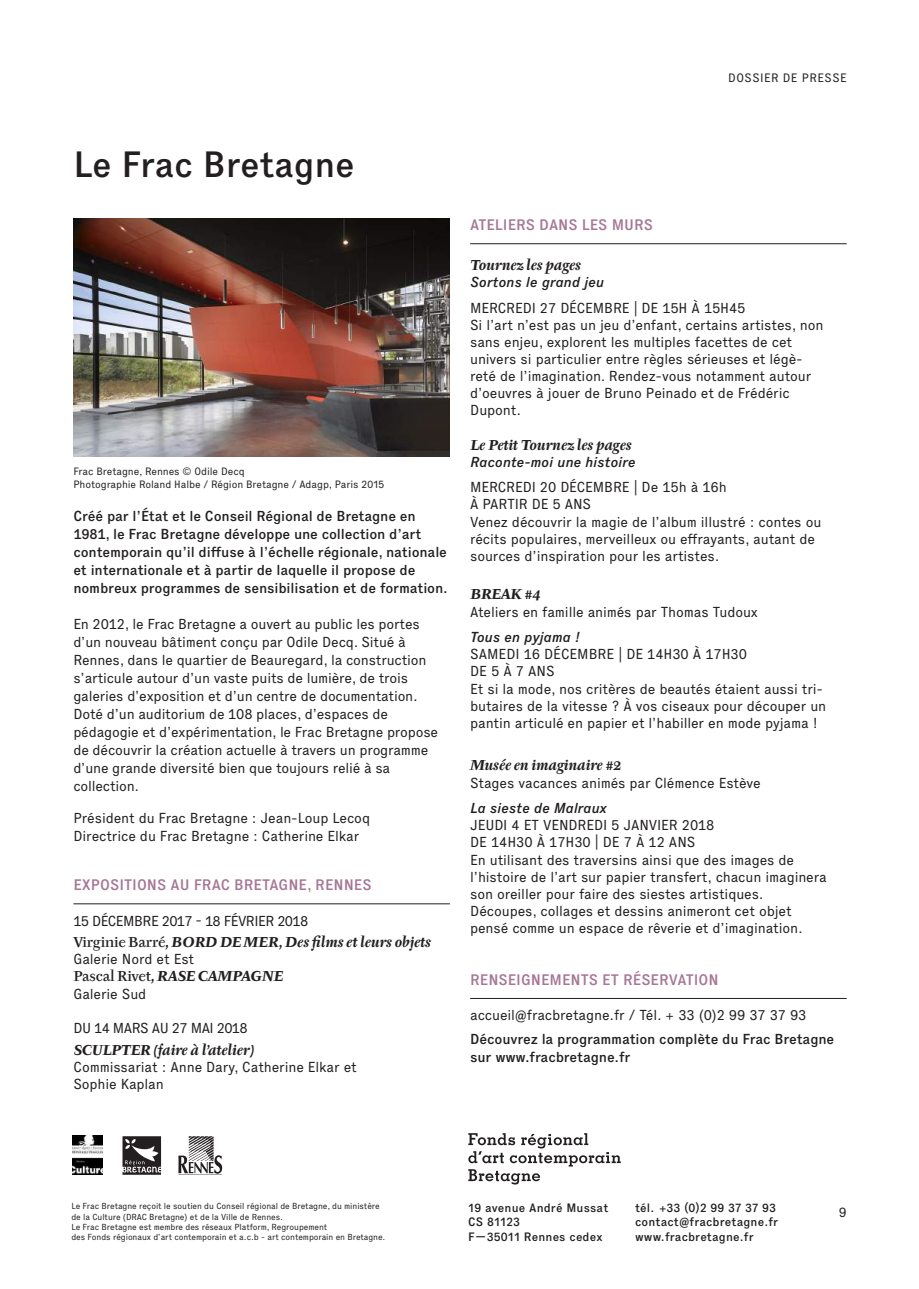
<style>
.page{position:relative;width:919px;height:1289px;background:#fff}
.page>*{position:absolute;margin:0;border:0;box-sizing:border-box;transform-origin:0 0}
.t1{font:500 36px "Executive";letter-spacing:-.01em;color:#231f20}
.t2{font:500 15px "Executive";color:#a67796}
.t3{font:14.25px/17.1px "Executive";letter-spacing:-.01em;color:#231f20}
.t4{font:500 14.25px/18px "Executive";letter-spacing:-.01em;color:#231f20}
.t5{font:italic 700 14.25px "Tyfa ITC Std";letter-spacing:-.01em;color:#231f20}
.t6{font:italic 500 14.25px "Executive";letter-spacing:-.01em;color:#231f20}
.t7{font:14.25px "Executive 55 Reg";letter-spacing:-.035em;color:#231f20}
.t8{font:13.5px "Executive";color:#231f20}
.t9{font:500 12px/14.2px "Executive";letter-spacing:.01em;color:#231f20}
.t10{font:12px "Executive";letter-spacing:.04em;color:#231f20}
.t11{font:10.5px/12.3px "Executive";letter-spacing:-.01em;color:#231f20}
.t12{font:8.7px/10.4px "Executive";letter-spacing:-.01em;color:#231f20}
.s1{font-weight:500;font-style:normal}
</style>
<div class="page">
<hr style="left:73px;top:903px;width:377px;height:1px;background:#231f20">
<img style="left:73px;top:219px;width:377px;height:237px">
<hr style="left:470px;top:243px;width:376px;height:1px;background:#231f20">
<hr style="left:470px;top:998px;width:376px;height:1px;background:#231f20">
<svg style="left:468px;top:1133px;width:152px;height:51px"></svg>
<svg style="left:122px;top:1136px;width:39px;height:38px"></svg>
<svg style="left:178px;top:1136px;width:44px;height:38px"></svg>
<img style="left:72px;top:1135px;width:30px;height:39px">
<p class="t10" style="left:728px;top:70px;width:120px">DOSSIER DE PRESSE</p>
<h1 class="t1" style="left:73px;top:142px;width:283px">Le Frac Bretagne</h1>
<p class="t11" style="left:73px;top:465px;width:312px">Frac Bretagne, Rennes © Odile Decq<br>Photographie Roland Halbe / Région Bretagne / Adagp, Paris 2015</p>
<p class="t4" style="left:73px;top:507px;width:376px">Créé par l’État et le Conseil Régional de Bretagne en 1981, le Frac Bretagne développe une collection d’art contemporain qu’il diffuse à l’échelle régionale, nationale et internationale et à partir de laquelle il propose de nombreux programmes de sensibilisation et de formation.</p>
<p class="t3" style="left:73px;top:615px;width:366px;line-height:18px">En 2012, le Frac Bretagne a ouvert au public les portes d’un nouveau bâtiment conçu par Odile Decq. Situé à Rennes, dans le quartier de Beauregard, la construction s’articule autour d’un vaste puits de lumière, de trois galeries d’exposition et d’un centre de documentation.<br>Doté d’un auditorium de 108 places, d’espaces de pédagogie et d’expérimentation, le Frac Bretagne propose de découvrir la création actuelle à travers un programme d’une grande diversité bien que toujours relié à sa collection.</p>
<p class="t3" style="left:73px;top:809px;width:298px;line-height:18px">Président du Frac Bretagne : Jean-Loup Lecoq<br>Directrice du Frac Bretagne : Catherine Elkar</p>
<p class="t2" style="left:73px;top:876px;width:300px">EXPOSITIONS AU FRAC BRETAGNE, RENNES</p>
<p class="t7" style="left:73px;top:912px;width:236px">15 DÉCEMBRE 2017 - 18 FÉVRIER 2018</p>
<p class="t5" style="left:73px;top:933px;width:359px"><span class="s1">Virginie Barré</span>, BORD DE MER, Des films et leurs objets</p>
<p class="t3" style="left:73px;top:950px;width:122px">Galerie Nord et Est</p>
<p class="t5" style="left:73px;top:967px;width:211px"><span class="s1">Pascal Rivet</span>, RASE CAMPAGNE</p>
<p class="t3" style="left:73px;top:985px;width:75px">Galerie Sud</p>
<p class="t7" style="left:73px;top:1019px;width:176px">DU 14 MARS AU 27 MAI 2018</p>
<p class="t5" style="left:73px;top:1040px;width:182px">SCULPTER (faire à l’atelier)</p>
<p class="t3" style="left:73px;top:1058px;width:285px">Commissariat : Anne Dary, Catherine Elkar et<br>Sophie Kaplan</p>
<p class="t2" style="left:470px;top:216px;width:184px">ATELIERS DANS LES MURS</p>
<p class="t5" style="left:470px;top:256px;width:113px">Tournez les pages</p>
<p class="t6" style="left:470px;top:273px;width:135px">Sortons le grand jeu</p>
<p class="t3" style="left:470px;top:299px;width:355px">MERCREDI 27 DÉCEMBRE | DE 15H À 15H45<br>Si l’art n’est pas un jeu d’enfant, certains artistes, non sans enjeu, explorent les multiples facettes de cet univers si particulier entre règles sérieuses et légè&shy;reté de l’imagination. Rendez-vous notamment autour d’oeuvres à jouer de Bruno Peinado et de Frédéric Dupont.</p>
<p class="t5" style="left:470px;top:436px;width:163px">Le Petit Tournez les pages</p>
<p class="t6" style="left:470px;top:453px;width:167px">Raconte-moi une histoire</p>
<p class="t3" style="left:470px;top:479px;width:353px">MERCREDI 20 DÉCEMBRE | De 15h à 16h<br>À PARTIR DE 5 ANS<br>Venez découvrir la magie de l’album illustré : contes ou récits populaires, merveilleux ou effrayants, autant de sources d’inspiration pour les artistes.</p>
<p class="t5" style="left:470px;top:585px;width:72px">BREAK #4</p>
<p class="t3" style="left:470px;top:603px;width:289px">Ateliers en famille animés par Thomas Tudoux</p>
<p class="t6" style="left:470px;top:628px;width:111px">Tous en pyjama !</p>
<p class="t3" style="left:470px;top:645px;width:357px">SAMEDI 16 DÉCEMBRE | DE 14H30 À 17H30<br>DE 5 À 7 ANS<br>Et si la mode, nos critères de beautés étaient aussi tri&shy;butaires de la vitesse ? À vos ciseaux pour découper un pantin articulé en papier et l’habiller en mode pyjama !</p>
<p class="t5" style="left:470px;top:756px;width:153px">Musée en imaginaire #2</p>
<p class="t3" style="left:470px;top:774px;width:292px">Stages vacances animés par Clémence Estève</p>
<p class="t6" style="left:470px;top:799px;width:138px">La sieste de Malraux</p>
<p class="t3" style="left:470px;top:816px;width:358px">JEUDI 4 ET VENDREDI 5 JANVIER 2018<br>DE 14H30 À 17H30 | DE 7 À 12 ANS<br>En utilisant des traversins ainsi que des images de l’histoire de l’art sur papier transfert, chacun imaginera son oreiller pour faire des siestes artistiques.<br>Découpes, collages et dessins animeront cet objet pensé comme un espace de rêverie et d’imagination.</p>
<p class="t2" style="left:470px;top:970px;width:250px">RENSEIGNEMENTS ET RÉSERVATION</p>
<p class="t3" style="left:470px;top:1006px;width:338px">accueil@fracbretagne.fr / Tél. + 33 (0)2 99 37 37 93</p>
<p class="t4" style="left:470px;top:1029px;width:365px">Découvrez la programmation complète du Frac Bretagne sur www.fracbretagne.fr</p>
<p class="t12" style="left:71px;top:1201px;width:315px">Le Frac Bretagne reçoit le soutien du Conseil régional de Bretagne, du ministère de la Culture (DRAC Bretagne) et de la Ville de Rennes.<br>Le Frac Bretagne est membre des réseaux Platform, Regroupement<br>des Fonds régionaux d’art contemporain et a.c.b - art contemporain en Bretagne.</p>
<p class="t9" style="left:468px;top:1200px;width:142px">19 avenue André Mussat<br>CS 81123<br>F—35011 Rennes cedex</p>
<p class="t9" style="left:635px;top:1200px;width:145px">tél. +33 (0)2 99 37 37 93 contact@fracbretagne.fr www.fracbretagne.fr</p>
<p class="t8" style="left:838px;top:1203px;width:9px">9</p>
</div>
